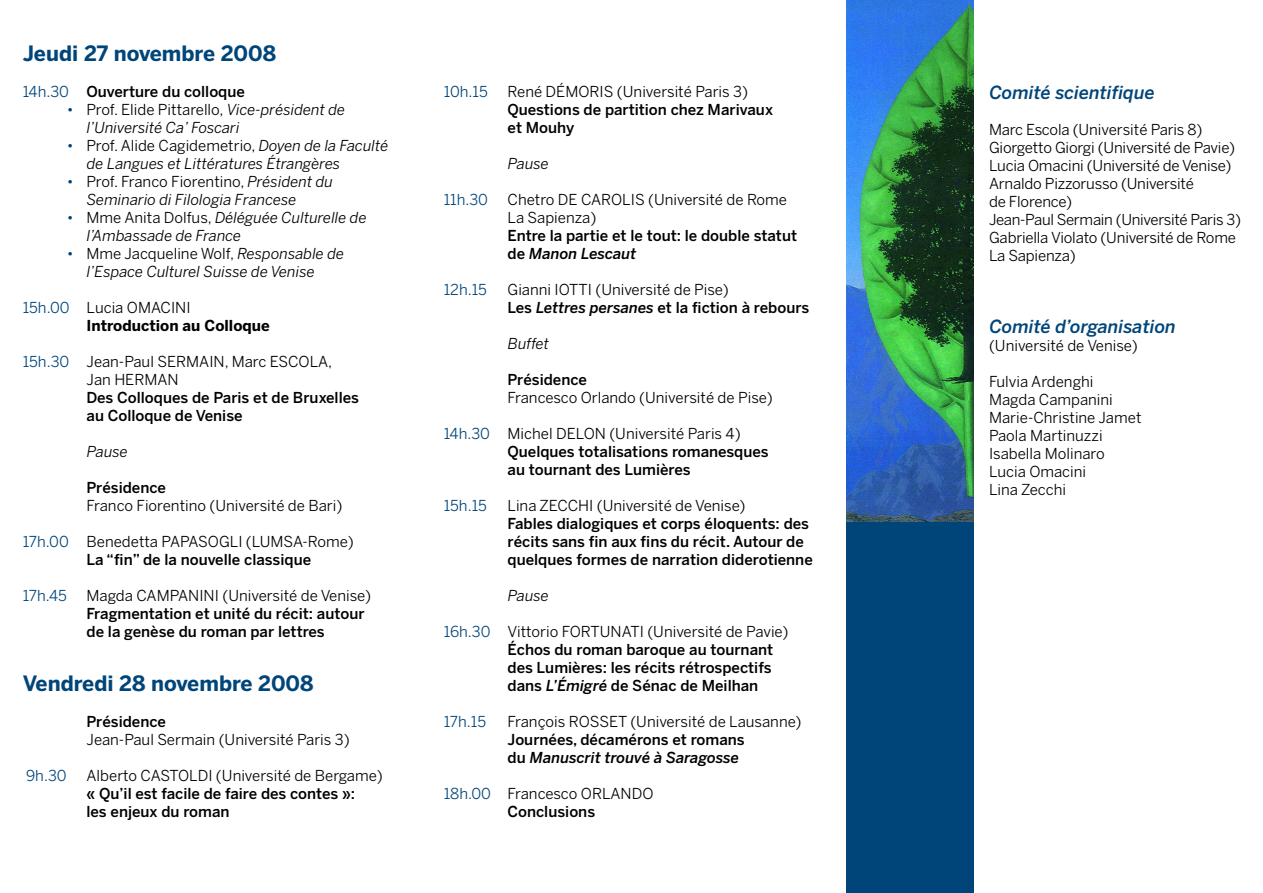
<style>
.page{position:relative;width:1263px;height:893px;background:#fff}
.page>*{position:absolute;margin:0;border:0;box-sizing:border-box;transform-origin:0 0}
.t1{font:700 21px "Benton Sans";color:#004579}
.t2{font:italic 500 18px "Benton Sans";color:#004579}
.t3{font:15px/18px "Benton Sans";color:#000}
.t4{font:500 15px/18px "Benton Sans";color:#000}
.t5{font:italic 15px/18px "Benton Sans";color:#000}
.t6{font:15px "Benton Sans";color:#004579}
.t7{font:700 15px/18px "Benton Sans";color:#000}
.s1{font-weight:400;color:#004579}
.s2{font-style:normal;color:#004579}
.s3{font-style:normal}
.s4{font-weight:400}
.s5{color:#004579}
.s6{font-weight:500}
.s7{font-style:italic}
.s8{font-weight:500;font-style:italic}
</style>
<div class="page">
<div style="left:846px;top:0;width:128px;height:893px;background:#004579"></div>
<img style="left:846px;top:0;width:128px;height:522px">
<h1 class="t1" style="left:23px;top:41px;width:255px">Jeudi 27 novembre 2008</h1>
<p class="t4" style="left:23px;top:82px;width:224px"><span class="s1">14h.30</span> Ouverture du colloque</p>
<p class="t5" style="left:87px;top:100px;width:260px;text-indent:-20px"><span class="s2">•</span> <span class="s3">Prof. Elide Pittarello,</span> Vice-président de l’Université Ca’ Foscari</p>
<p class="t5" style="left:87px;top:136px;width:303px;text-indent:-20px"><span class="s2">•</span> <span class="s3">Prof. Alide Cagidemetrio,</span> Doyen de la Faculté de Langues et Littératures Étrangères</p>
<p class="t5" style="left:87px;top:172px;width:248px;text-indent:-20px"><span class="s2">•</span> <span class="s3">Prof. Franco Fiorentino,</span> Président du<br>Seminario di Filologia Francese</p>
<p class="t5" style="left:87px;top:208px;width:281px;text-indent:-20px"><span class="s2">•</span> <span class="s3">Mme Anita Dolfus,</span> Déléguée Culturelle de l’Ambassade de France</p>
<p class="t5" style="left:87px;top:244px;width:259px;text-indent:-20px"><span class="s2">•</span> <span class="s3">Mme Jacqueline Wolf,</span> Responsable de l’Espace Culturel Suisse de Venise</p>
<p class="t7" style="left:87px;top:298px;width:185px;text-indent:-64px"><span class="s1">15h.00</span> <span class="s4">Lucia OMACINI<br></span>Introduction au Colloque</p>
<p class="t3" style="left:87px;top:352px;width:247px;text-indent:-64px"><span class="s5">15h.30</span> Jean-Paul SERMAIN, Marc ESCOLA,<br>Jan HERMAN</p>
<p class="t4" style="left:87px;top:388px;width:274px">Des Colloques de Paris et de Bruxelles au Colloque de Venise</p>
<p class="t5" style="left:87px;top:442px;width:43px">Pause</p>
<p class="t4" style="left:87px;top:478px;width:81px">Présidence</p>
<p class="t3" style="left:87px;top:496px;width:257px">Franco Fiorentino (Université de Bari)</p>
<p class="t3" style="left:87px;top:532px;width:269px;text-indent:-64px"><span class="s5">17h.00</span> Benedetta PAPASOGLI (LUMSA-Rome)<br><span class="s6">La “fin” de la nouvelle classique</span></p>
<p class="t6" style="left:23px;top:587px;width:46px">17h.45</p>
<p class="t3" style="left:87px;top:586px;width:286px">Magda CAMPANINI (Université de Venise)</p>
<p class="t4" style="left:87px;top:604px;width:280px">Fragmentation et unité du récit: autour de la genèse du roman par lettres</p>
<h1 class="t1" style="left:23px;top:671px;width:292px">Vendredi 28 novembre 2008</h1>
<p class="t4" style="left:87px;top:712px;width:81px">Présidence</p>
<p class="t3" style="left:87px;top:730px;width:265px">Jean-Paul Sermain (Université Paris 3)</p>
<p class="t6" style="left:26px;top:767px;width:42px">9h.30</p>
<p class="t3" style="left:87px;top:766px;width:298px">Alberto CASTOLDI (Université de Bergame)</p>
<p class="t4" style="left:87px;top:784px;width:270px">« Qu’il est facile de faire des contes »: les enjeux du roman</p>
<p class="t6" style="left:444px;top:83px;width:46px">10h.15</p>
<p class="t3" style="left:507px;top:83px;width:242px">René DÉMORIS (Université Paris 3)</p>
<p class="t4" style="left:507px;top:101px;width:267px">Questions de partition chez Marivaux et Mouhy</p>
<p class="t5" style="left:507px;top:154px;width:43px">Pause</p>
<p class="t6" style="left:444px;top:191px;width:46px">11h.30</p>
<p class="t3" style="left:507px;top:191px;width:281px">Chetro DE CAROLIS (Université de Rome<br>La Sapienza)</p>
<p class="t4" style="left:507px;top:227px;width:291px">Entre la partie et le tout: le double statut de <span class="s7">Manon Lescaut</span></p>
<p class="t6" style="left:444px;top:281px;width:45px">12h.15</p>
<p class="t3" style="left:507px;top:281px;width:303px">Gianni IOTTI (Université de Pise)<br><span class="s6">Les</span> <span class="s8">Lettres persanes</span> <span class="s6">et la fiction à rebours</span></p>
<p class="t5" style="left:507px;top:334px;width:43px">Buffet</p>
<p class="t4" style="left:507px;top:371px;width:81px">Présidence</p>
<p class="t3" style="left:507px;top:389px;width:267px">Francesco Orlando (Université de Pise)</p>
<p class="t4" style="left:507px;top:425px;width:263px;text-indent:-64px"><span class="s1">14h.30</span> <span class="s4">Michel DELON (Université Paris 4)<br></span>Quelques totalisations romanesques au tournant des Lumières</p>
<p class="t6" style="left:444px;top:497px;width:45px">15h.15</p>
<p class="t3" style="left:507px;top:497px;width:239px">Lina ZECCHI (Université de Venise)</p>
<p class="t4" style="left:507px;top:515px;width:307px">Fables dialogiques et corps éloquents: des récits sans fin aux fins du récit. Autour de quelques formes de narration diderotienne</p>
<p class="t5" style="left:507px;top:586px;width:43px">Pause</p>
<p class="t4" style="left:507px;top:623px;width:282px;text-indent:-64px"><span class="s1">16h.30</span> <span class="s4">Vittorio FORTUNATI (Université de Pavie)<br></span>Échos du roman baroque au tournant des Lumières: les récits rétrospectifs dans <span class="s7">L’Émigré</span> de Sénac de Meilhan</p>
<p class="t6" style="left:444px;top:713px;width:44px">17h.15</p>
<p class="t3" style="left:507px;top:713px;width:295px">François ROSSET (Université de Lausanne)</p>
<p class="t4" style="left:507px;top:731px;width:239px">Journées, décamérons et romans du <span class="s7">Manuscrit trouvé à Saragosse</span></p>
<p class="t3" style="left:444px;top:785px;width:211px;text-align:center"><span class="s5">18h.00</span> Francesco ORLANDO<br><span class="s6">Conclusions</span></p>
<p class="t2" style="left:989px;top:82px;width:167px">Comité scientifique</p>
<p class="t3" style="left:989px;top:121px;width:254px">Marc Escola (Université Paris 8)<br>Giorgetto Giorgi (Université de Pavie)<br>Lucia Omacini (Université de Venise)<br>Arnaldo Pizzorusso (Université<br>de Florence)<br>Jean-Paul Sermain (Université Paris 3)<br>Gabriella Violato (Université de Rome<br>La Sapienza)</p>
<p class="t2" style="left:989px;top:316px;width:188px">Comité d’organisation</p>
<p class="t3" style="left:989px;top:337px;width:150px">(Université de Venise)</p>
<p class="t3" style="left:989px;top:373px;width:154px">Fulvia Ardenghi<br>Magda Campanini<br>Marie-Christine Jamet<br>Paola Martinuzzi<br>Isabella Molinaro<br>Lucia Omacini<br>Lina Zecchi</p>
</div>
